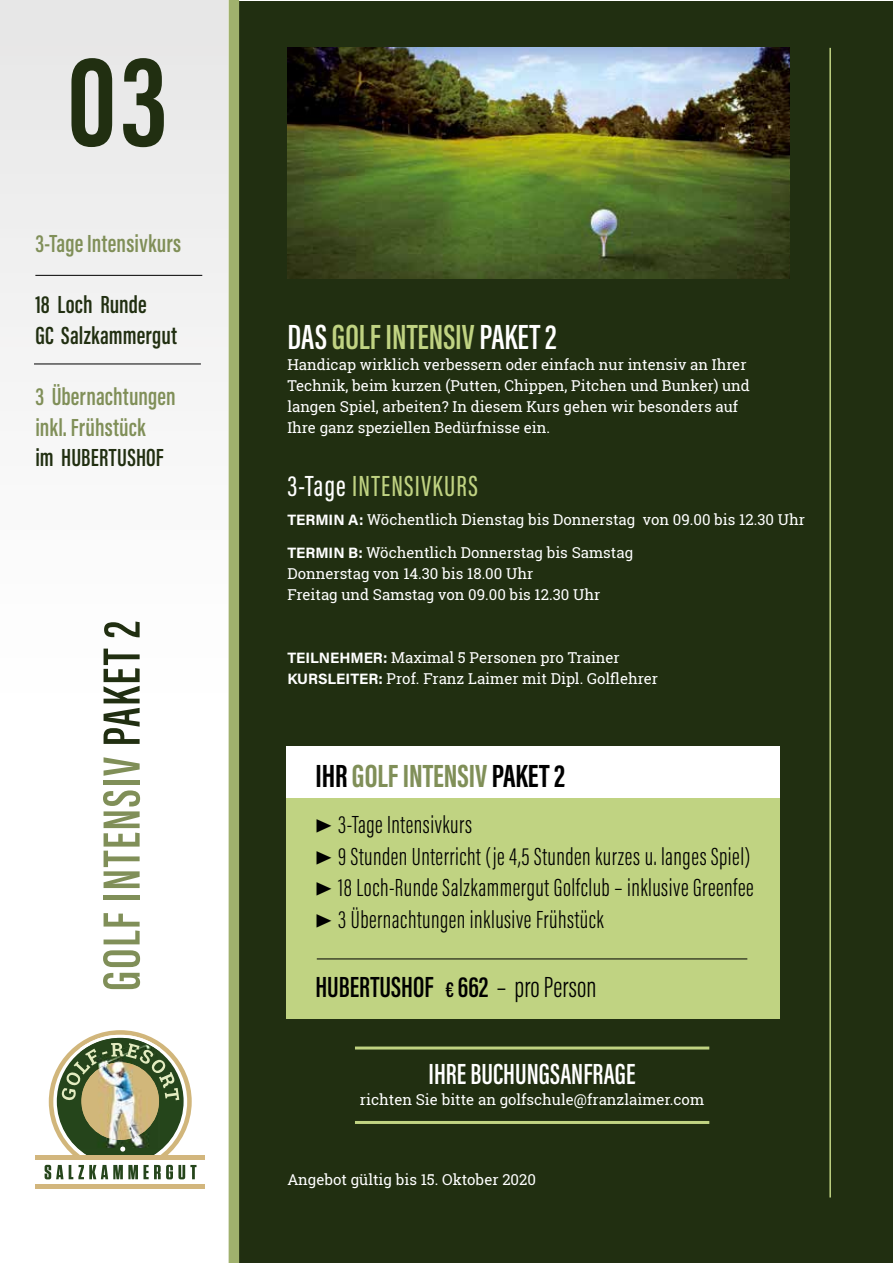
<style>
.page{position:relative;width:893px;height:1263px;background:#fff}
.page>*{position:absolute;margin:0;border:0;box-sizing:border-box;transform-origin:0 0}
.t1{font:700 133.5px "Acumin Pro Extra Cond";color:#212f11}
.t2{font:600 54px "Acumin Pro Extra Cond";letter-spacing:.03em;color:#808f58}
.t3{font:600 36px "Acumin Pro Extra Cond";color:#c0d382}
.t4{font:700 33px "Acumin Pro Extra Cond";color:#808f58}
.t5{font:600 30px "Acumin Pro Extra Cond";color:#000}
.t6{font:600 30px "Acumin Pro Extra Cond";color:#fff}
.t7{font:500 30px "Acumin Pro Extra Cond";letter-spacing:.04em;color:#c0d382}
.t8{font:300 25.5px/31.5px "Acumin Pro Extra Cond";letter-spacing:.02em;color:#000}
.t9{font:600 25.5px/30.6px "Acumin Pro Extra Cond";letter-spacing:.005em;color:#808f58}
.t10{font:600 25.5px/30.6px "Acumin Pro Extra Cond";letter-spacing:.005em;color:#212f11}
.t11{font:15px/21px "Roboto Slab";color:#fff}
.s1{color:#212f11}
.s2{color:#fff}
.s3{font-family:"Acumin Pro";font-weight:700}
.s4{color:#000}
.s5{font-family:"Acumin Pro";font-weight:200;font-size:24px}
.s6{font-size:22.5px}
.s7{font-weight:300}
</style>
<div class="page">
<div style="left:234px;top:1px;width:659px;height:1261px;background:#212f11"></div>
<hr style="left:829px;top:48px;width:2px;height:1149px;background:#c0d382">
<div style="left:1px;top:1px;width:227px;height:1260px;background:linear-gradient(to bottom,#ebebeb,#fff)"></div>
<svg style="left:45px;top:1165px;width:151px;height:14px"></svg>
<div style="left:35px;top:1155px;width:170px;height:5px;background:#d2b67d"></div>
<div style="left:35px;top:1184px;width:170px;height:5px;background:#d2b67d"></div>
<svg style="left:49px;top:1030px;width:143px;height:125px"></svg>
<div style="left:229px;top:0;width:10px;height:1263px;background:#a0b16d"></div>
<hr style="left:35px;top:275px;width:167px;height:1px;background:#000">
<hr style="left:34px;top:364px;width:167px;height:1px;background:#000">
<img style="left:287px;top:48px;width:502px;height:231px">
<div style="left:287px;top:797px;width:493px;height:221px;background:#c0d382"></div>
<hr style="left:317px;top:958px;width:430px;height:1px;background:#000">
<div style="left:287px;top:746px;width:493px;height:51px;background:#fff"></div>
<hr style="left:355px;top:1046px;width:354px;height:3px;background:#c0d382">
<hr style="left:355px;top:1121px;width:354px;height:3px;background:#c0d382">
<h1 class="t1" style="left:67px;top:19px;width:102px">03</h1>
<h3 class="t9" style="left:35px;top:228px;width:147px">3-Tage Intensivkurs</h3>
<h3 class="t10" style="left:35px;top:289px;width:143px">18 Loch Runde<br>GC Salzkammergut</h3>
<h3 class="t9" style="left:35px;top:381px;width:142px">3 Übernachtungen inkl. Frühstück</h3>
<h3 class="t10" style="left:35px;top:442px;width:130px">im HUBERTUSHOF</h3>
<h2 class="t2" style="left:89px;top:991px;width:371px;rotate:-90deg">GOLF INTENSIV <span class="s1">PAKET 2</span></h2>
<h3 class="t3" style="left:287px;top:315px;width:271px"><span class="s2">DAS</span> GOLF INTENSIV <span class="s2">PAKET 2</span></h3>
<p class="t11" style="left:287px;top:354px;width:464px">Handicap wirklich verbessern oder einfach nur intensiv an Ihrer Technik, beim kurzen (Putten, Chippen, Pitchen und Bunker) und langen Spiel, arbeiten? In diesem Kurs gehen wir besonders auf Ihre ganz speziellen Bedürfnisse ein.</p>
<h3 class="t7" style="left:287px;top:468px;width:192px"><span class="s2">3-Tage</span> INTENSIVKURS</h3>
<p class="t11" style="left:287px;top:508px;width:519px"><span class="s3">TERMIN A:</span> Wöchentlich Dienstag bis Donnerstag von 09.00 bis 12.30 Uhr</p>
<p class="t11" style="left:287px;top:541px;width:347px"><span class="s3">TERMIN B:</span> Wöchentlich Donnerstag bis Samstag<br>Donnerstag von 14.30 bis 18.00 Uhr<br>Freitag und Samstag von 09.00 bis 12.30 Uhr</p>
<p class="t11" style="left:287px;top:646px;width:372px"><span class="s3">TEILNEHMER:</span> Maximal 5 Personen pro Trainer<br><span class="s3">KURSLEITER:</span> Prof. Franz Laimer mit Dipl. Golflehrer</p>
<h3 class="t4" style="left:315px;top:755px;width:251px"><span class="s4">IHR</span> GOLF INTENSIV<span class="s4">PAKET 2</span></h3>
<h3 class="t8" style="left:315px;top:809px;width:440px"><span class="s5">▶</span> 3-Tage Intensivkurs<br><span class="s5">▶</span> 9 Stunden Unterricht (je 4,5 Stunden kurzes u. langes Spiel) <span class="s5">▶</span> 18 Loch-Runde Salzkammergut Golfclub – inklusive Greenfee <span class="s5">▶</span> 3 Übernachtungen inklusive Frühstück</h3>
<h3 class="t5" style="left:315px;top:968px;width:283px">HUBERTUSHOF <span class="s6">€</span> 662 <span class="s7">– pro Person</span></h3>
<h3 class="t6" style="left:429px;top:1055px;width:209px">IHRE BUCHUNGSANFRAGE</h3>
<p class="t11" style="left:360px;top:1088px;width:346px">richten Sie bitte an golfschule@franzlaimer.com</p>
<p class="t11" style="left:287px;top:1168px;width:250px">Angebot gültig bis 15. Oktober 2020</p>
</div>
